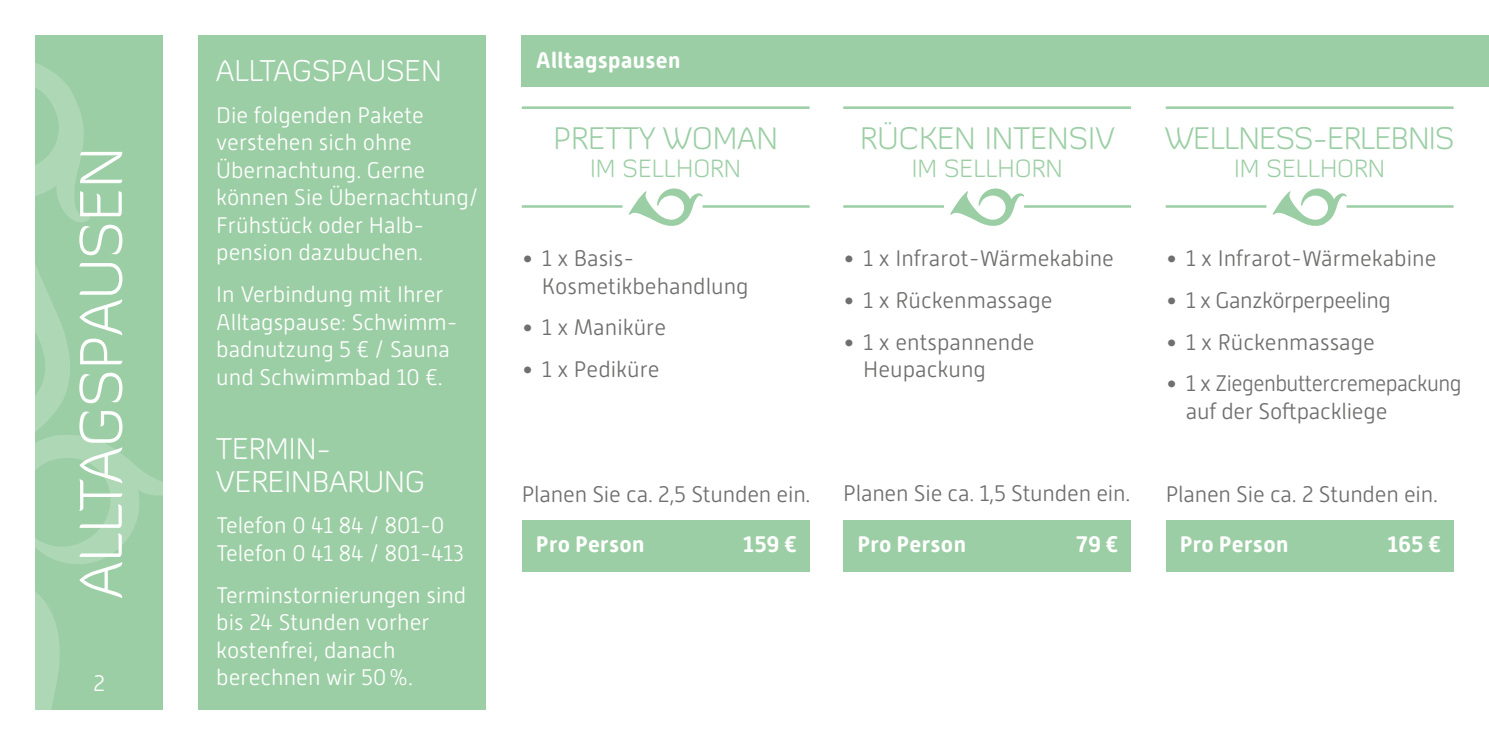
<style>
.page{position:relative;width:1489px;height:745px;background:#fff}
.page>*{position:absolute;margin:0;border:0;box-sizing:border-box;transform-origin:0 0}
.t1{font:300 60px "Diavlo";color:#fff}
.t2{font:300 31.25px "Diavlo";color:#9bcea4}
.t3{font:300 31.25px "Diavlo";letter-spacing:-.025em;color:#9bcea4}
.t4{font:300 30px/32.5px "Diavlo";color:#fff}
.t5{font:300 25px "Diavlo";color:#9bcea4}
.t6{font:300 22.5px/27.5px "Alwyn New Rounded";color:#fff}
.t7{font:300 22.5px/27.5px "Alwyn New Rounded";letter-spacing:-.005em;color:#6f6f6e}
.t8{font:300 22.5px/27.5px "Alwyn New Rounded";letter-spacing:-.025em;color:#6f6f6e}
.t9{font:700 22.5px "Alwyn New Rounded";letter-spacing:.015em;color:#fff}
</style>
<div class="page">
<div style="left:522px;top:35px;width:966px;height:51px;background:#9bcea4"></div>
<svg style="left:35px;top:35px;width:128px;height:674px;background:#9ecfa7"></svg>
<div style="left:198px;top:35px;width:288px;height:674px;background:#9bcea4"></div>
<svg style="left:628px;top:188px;width:75px;height:38px"></svg>
<svg style="left:950px;top:188px;width:74px;height:38px"></svg>
<hr style="left:522px;top:106px;width:287px;height:3px;background:#9bcea4">
<hr style="left:843px;top:106px;width:287px;height:3px;background:#9bcea4">
<hr style="left:702px;top:205px;width:107px;height:2px;background:#9bcea4">
<hr style="left:1024px;top:205px;width:106px;height:2px;background:#9bcea4">
<hr style="left:522px;top:205px;width:100px;height:2px;background:#9bcea4">
<hr style="left:843px;top:205px;width:100px;height:2px;background:#9bcea4">
<div style="left:522px;top:519px;width:287px;height:51px;background:#9bcea4"></div>
<svg style="left:1272px;top:188px;width:74px;height:38px"></svg>
<hr style="left:1165px;top:106px;width:288px;height:3px;background:#9bcea4">
<hr style="left:1346px;top:205px;width:107px;height:2px;background:#9bcea4">
<hr style="left:1165px;top:205px;width:101px;height:2px;background:#9bcea4">
<div style="left:1165px;top:519px;width:288px;height:51px;background:#9bcea4"></div>
<div style="left:843px;top:519px;width:287px;height:51px;background:#9bcea4"></div>
<h1 class="t1" style="left:64px;top:597px;width:452px;rotate:-90deg">ALLTAGSPAUSEN</h1>
<p class="t6" style="left:93px;top:669px;width:13px">2</p>
<h3 class="t4" style="left:216px;top:54px;width:227px">ALLTAGSPAUSEN</h3>
<p class="t6" style="left:216px;top:101px;width:264px">Die folgenden Pakete verstehen sich ohne<br>Übernachtung. Gerne können Sie Übernachtung/<br>Frühstück oder Halb&shy;pension dazubuchen.</p>
<p class="t6" style="left:216px;top:280px;width:243px">In Verbindung mit Ihrer<br>Alltagspause: Schwimm&shy;badnutzung 5 € / Sauna und Schwimmbad 10 €.</p>
<h3 class="t4" style="left:216px;top:431px;width:210px">TERMIN-<br>VEREINBARUNG</h3>
<p class="t6" style="left:216px;top:511px;width:249px">Telefon 0 41 84 / 801-0<br>Telefon 0 41 84 / 801-413</p>
<p class="t6" style="left:216px;top:580px;width:251px">Terminstornierungen sind bis 24 Stunden vorher kostenfrei, danach berechnen wir 50%.</p>
<p class="t9" style="left:536px;top:47px;width:146px">Alltagspausen</p>
<h2 class="t2" style="left:553px;top:119px;width:226px">PRETTY WOMAN</h2>
<p class="t5" style="left:590px;top:153px;width:152px">IM SELLHORN</p>
<h2 class="t2" style="left:860px;top:119px;width:256px">RÜCKEN INTENSIV</h2>
<p class="t5" style="left:911px;top:153px;width:152px">IM SELLHORN</p>
<h2 class="t3" style="left:1164px;top:119px;width:291px">WELLNESS-ERLEBNIS</h2>
<p class="t5" style="left:1233px;top:153px;width:152px">IM SELLHORN</p>
<p class="t7" style="left:542px;top:244px;width:208px;text-indent:-20px">• 1 x Basis-<br>Kosmetikbehandlung</p>
<p class="t7" style="left:522px;top:314px;width:146px">• 1 x Maniküre</p>
<p class="t7" style="left:522px;top:355px;width:139px">• 1 x Pediküre</p>
<p class="t7" style="left:843px;top:244px;width:272px">• 1 x Infrarot-Wärmekabine</p>
<p class="t7" style="left:843px;top:286px;width:211px">• 1 x Rückenmassage</p>
<p class="t7" style="left:863px;top:328px;width:173px;text-indent:-20px">• 1 x entspannende<br>Heupackung</p>
<p class="t7" style="left:1165px;top:244px;width:272px">• 1 x Infrarot-Wärmekabine</p>
<p class="t8" style="left:1165px;top:286px;width:227px">• 1 x Ganzkörperpeeling</p>
<p class="t7" style="left:1165px;top:328px;width:211px">• 1 x Rückenmassage</p>
<p class="t8" style="left:1185px;top:370px;width:277px;text-indent:-20px">• 1 x Ziegenbuttercremepackung auf der Softpackliege</p>
<p class="t7" style="left:522px;top:479px;width:290px">Planen Sie ca. 2,5 Stunden ein.</p>
<p class="t7" style="left:843px;top:479px;width:288px">Planen Sie ca. 1,5 Stunden ein.</p>
<p class="t7" style="left:1165px;top:479px;width:274px">Planen Sie ca. 2 Stunden ein.</p>
<p class="t9" style="left:536px;top:531px;width:110px">Pro Person</p>
<p class="t9" style="left:742px;top:531px;width:56px">159 €</p>
<p class="t9" style="left:857px;top:531px;width:110px">Pro Person</p>
<p class="t9" style="left:1076px;top:531px;width:44px">79 €</p>
<p class="t9" style="left:1179px;top:531px;width:110px">Pro Person</p>
<p class="t9" style="left:1386px;top:531px;width:55px">165 €</p>
</div>
